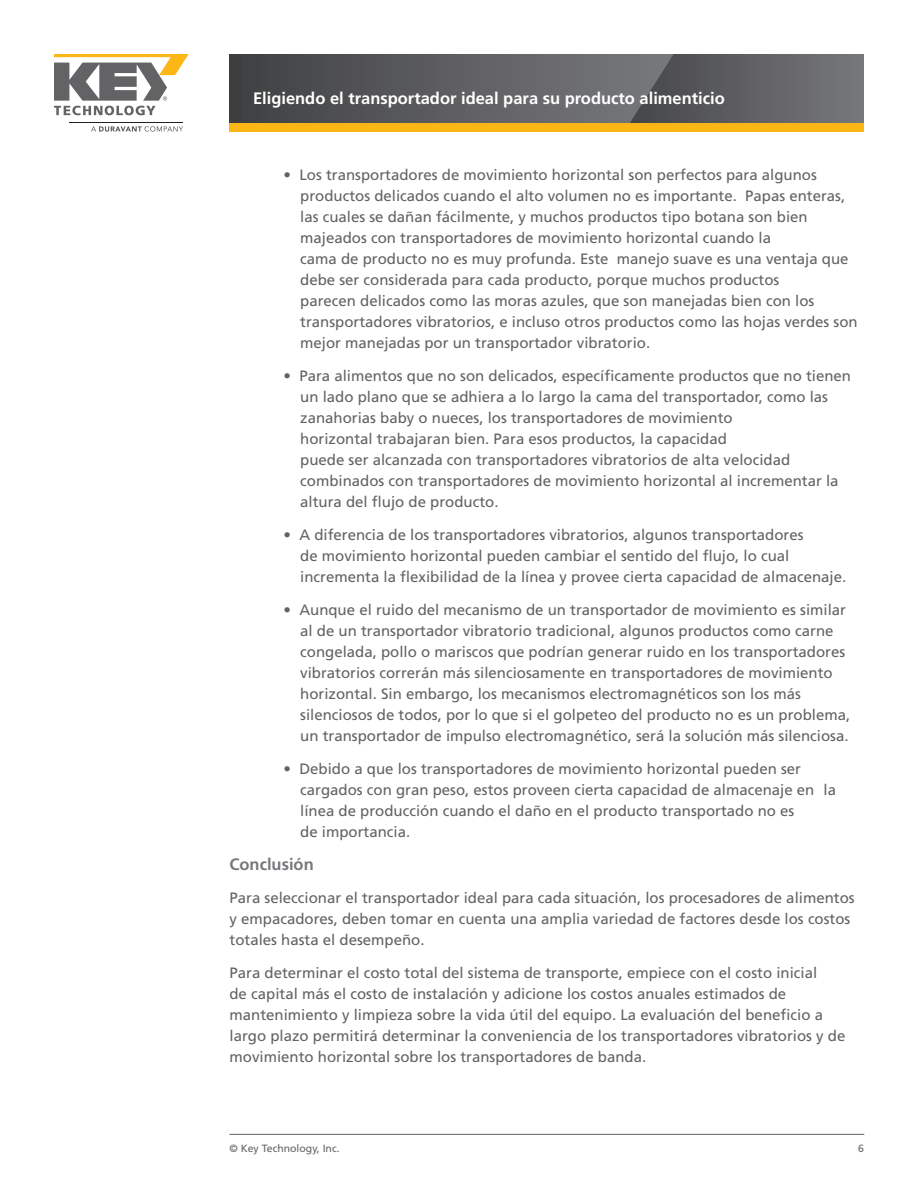
<style>
.page{position:relative;width:918px;height:1188px;background:#fff}
.page>*{position:absolute;margin:0;border:0;box-sizing:border-box;transform-origin:0 0}
.Document_Title__Head{font:700 16.5px "Frutiger LT Std";color:#fff}
.Main_Body_Text{font:700 16.5px "Frutiger LT Std";color:#76787b}
.Main_Body_Text-2{font:15px/21px "Frutiger LT Std";color:#636366}
.t1{font:10.5px "Frutiger LT Std";color:#636366}
</style>
<div class="page">
<hr style="left:230px;top:1134px;width:634px;height:1px;background:#636366">
<svg style="left:230px;top:54px;width:400px;height:69px;background:#5a5a5c"></svg>
<svg style="left:630px;top:54px;width:234px;height:69px;background:#626366"></svg>
<div style="left:230px;top:123px;width:634px;height:9px;background:#fcb615"></div>
<svg style="left:54px;top:54px;width:135px;height:61px"></svg>
<svg style="left:91px;top:126px;width:92px;height:6px"></svg>
<hr style="left:69px;top:122px;width:114px;height:1px;background:#231f20">
<p class="Document_Title__Head" style="left:253px;top:88px;width:473px">Eligiendo el transportador ideal para su producto alimenticio</p>
<p class="Main_Body_Text-2" style="left:300px;top:165px;width:559px;text-indent:-17px">• Los transportadores de movimiento horizontal son perfectos para algunos productos delicados cuando el alto volumen no es importante. Papas enteras, las cuales se dañan fácilmente, y muchos productos tipo botana son bien majeados con transportadores de movimiento horizontal cuando la<br>cama de producto no es muy profunda. Este manejo suave es una ventaja que debe ser considerada para cada producto, porque muchos productos<br>parecen delicados como las moras azules, que son manejadas bien con los transportadores vibratorios, e incluso otros productos como las hojas verdes son mejor manejadas por un transportador vibratorio.</p>
<p class="Main_Body_Text-2" style="left:300px;top:366px;width:552px;text-indent:-17px">• Para alimentos que no son delicados, específicamente productos que no tienen un lado plano que se adhiera a lo largo la cama del transportador, como las zanahorias baby o nueces, los transportadores de movimiento<br>horizontal trabajaran bien. Para esos productos, la capacidad<br>puede ser alcanzada con transportadores vibratorios de alta velocidad combinados con transportadores de movimiento horizontal al incrementar la altura del flujo de producto.</p>
<p class="Main_Body_Text-2" style="left:300px;top:525px;width:548px;text-indent:-17px">• A diferencia de los transportadores vibratorios, algunos transportadores<br>de movimiento horizontal pueden cambiar el sentido del flujo, lo cual incrementa la flexibilidad de la línea y provee cierta capacidad de almacenaje.</p>
<p class="Main_Body_Text-2" style="left:300px;top:600px;width:552px;text-indent:-17px">• Aunque el ruido del mecanismo de un transportador de movimiento es similar al de un transportador vibratorio tradicional, algunos productos como carne congelada, pollo o mariscos que podrían generar ruido en los transportadores vibratorios correrán más silenciosamente en transportadores de movimiento horizontal. Sin embargo, los mecanismos electromagnéticos son los más silenciosos de todos, por lo que si el golpeteo del producto no es un problema, un transportador de impulso electromagnético, será la solución más silenciosa.</p>
<p class="Main_Body_Text-2" style="left:300px;top:759px;width:537px;text-indent:-17px">• Debido a que los transportadores de movimiento horizontal pueden ser cargados con gran peso, estos proveen cierta capacidad de almacenaje en la línea de producción cuando el daño en el producto transportado no es<br>de importancia.</p>
<p class="Main_Body_Text" style="left:230px;top:855px;width:86px">Conclusión</p>
<p class="Main_Body_Text-2" style="left:230px;top:888px;width:627px">Para seleccionar el transportador ideal para cada situación, los procesadores de alimentos y empacadores, deben tomar en cuenta una amplia variedad de factores desde los costos totales hasta el desempeño.</p>
<p class="Main_Body_Text-2" style="left:230px;top:963px;width:618px">Para determinar el costo total del sistema de transporte, empiece con el costo inicial<br>de capital más el costo de instalación y adicione los costos anuales estimados de mantenimiento y limpieza sobre la vida útil del equipo. La evaluación del beneficio a largo plazo permitirá determinar la conveniencia de los transportadores vibratorios y de movimiento horizontal sobre los transportadores de banda.</p>
<p class="t1" style="left:230px;top:1142px;width:112px">© Key Technology, Inc.</p>
<p class="t1" style="left:858px;top:1142px;width:7px">6</p>
</div>
